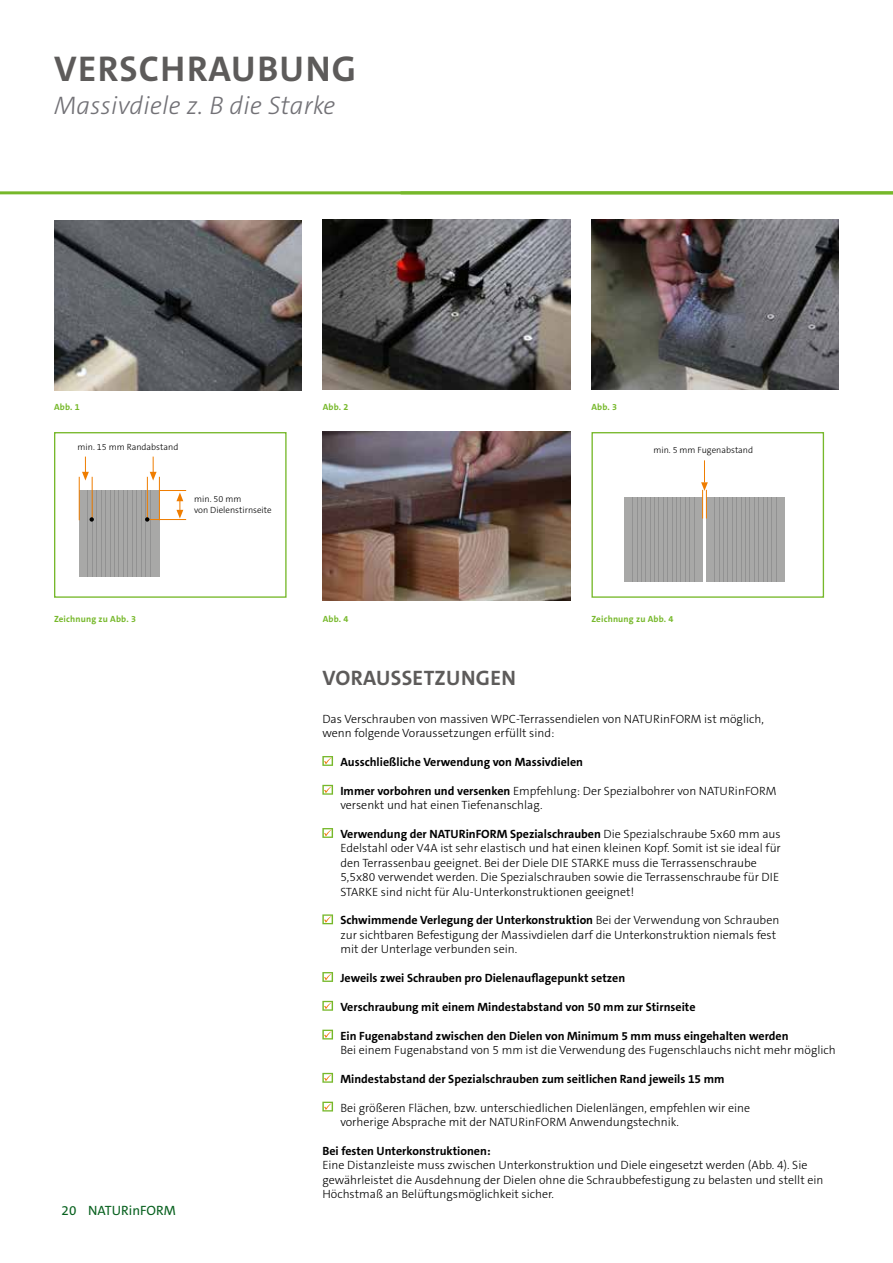
<style>
.page{position:relative;width:893px;height:1263px;background:#fff}
.page>*{position:absolute;margin:0;border:0;box-sizing:border-box;transform-origin:0 0}
.t1{font:700 36px "The Sans C5";letter-spacing:.035em;color:#5d5b5a}
.t2{font:italic 300 25.5px "The Sans C5";letter-spacing:.01em;color:#727176}
.t3{font:700 21px "The Sans C5";letter-spacing:.02em;color:#5d5b5a}
.t4{font:13.5px "The Sans C5";color:#08611f}
.t5{font:300 12px/14.4px "The Sans C5";color:#000}
.t6{font:700 12px "The Sans C5";color:#000}
.t7{font:300 9px/10.8px "The Sans C5";color:#000}
.t8{font:700 9px "The Sans C5";letter-spacing:.02em;color:#76b82a}
.s1{font-weight:700}
</style>
<div class="page">
<hr style="left:0;top:191px;width:893px;height:3px;background:#76b82a">
<img style="left:54px;top:221px;width:247px;height:169px">
<img style="left:323px;top:220px;width:247px;height:169px">
<img style="left:591px;top:220px;width:248px;height:169px">
<img style="left:323px;top:432px;width:247px;height:169px">
<div style="left:54px;top:432px;width:233px;height:166px;border:1px solid #76b82a"></div>
<div style="left:79px;top:490px;width:80px;height:87px;background:#a8a8a7"></div>
<hr style="left:87px;top:490px;width:1px;height:87px;background:#929292">
<hr style="left:92px;top:490px;width:1px;height:87px;background:#929292">
<hr style="left:96px;top:490px;width:1px;height:87px;background:#929292">
<hr style="left:101px;top:490px;width:1px;height:87px;background:#929292">
<hr style="left:105px;top:490px;width:1px;height:87px;background:#929292">
<hr style="left:110px;top:490px;width:1px;height:87px;background:#929292">
<hr style="left:114px;top:490px;width:1px;height:87px;background:#929292">
<hr style="left:119px;top:490px;width:1px;height:87px;background:#929292">
<hr style="left:123px;top:490px;width:1px;height:87px;background:#929292">
<hr style="left:128px;top:490px;width:1px;height:87px;background:#929292">
<hr style="left:132px;top:490px;width:1px;height:87px;background:#929292">
<hr style="left:136px;top:490px;width:1px;height:87px;background:#929292">
<hr style="left:141px;top:490px;width:1px;height:87px;background:#929292">
<hr style="left:145px;top:490px;width:1px;height:87px;background:#929292">
<hr style="left:150px;top:490px;width:1px;height:87px;background:#929292">
<hr style="left:147px;top:477px;width:1px;height:43px;background:#ef7d00">
<hr style="left:159px;top:477px;width:1px;height:43px;background:#ef7d00">
<hr style="left:92px;top:477px;width:1px;height:43px;background:#ef7d00">
<hr style="left:79px;top:477px;width:1px;height:43px;background:#ef7d00">
<hr style="left:148px;top:519px;width:38px;height:1px;background:#ef7d00">
<svg style="left:82px;top:457px;width:7px;height:23px"></svg>
<svg style="left:150px;top:457px;width:7px;height:23px"></svg>
<svg style="left:159px;top:490px;width:27px;height:29px"></svg>
<svg style="left:90px;top:517px;width:4px;height:5px"></svg>
<svg style="left:145px;top:517px;width:4px;height:5px"></svg>
<div style="left:591px;top:432px;width:233px;height:166px;border:1px solid #76b82a"></div>
<div style="left:624px;top:497px;width:79px;height:84px;background:#a8a8a7"></div>
<hr style="left:632px;top:497px;width:1px;height:84px;background:#929292">
<hr style="left:637px;top:497px;width:1px;height:84px;background:#929292">
<hr style="left:641px;top:497px;width:1px;height:84px;background:#929292">
<hr style="left:645px;top:497px;width:1px;height:84px;background:#929292">
<hr style="left:650px;top:497px;width:1px;height:84px;background:#929292">
<hr style="left:654px;top:497px;width:1px;height:84px;background:#929292">
<hr style="left:658px;top:497px;width:1px;height:84px;background:#929292">
<hr style="left:663px;top:497px;width:1px;height:84px;background:#929292">
<hr style="left:667px;top:497px;width:1px;height:84px;background:#929292">
<hr style="left:672px;top:497px;width:1px;height:84px;background:#929292">
<hr style="left:676px;top:497px;width:1px;height:84px;background:#929292">
<hr style="left:680px;top:497px;width:1px;height:84px;background:#929292">
<hr style="left:685px;top:497px;width:1px;height:84px;background:#929292">
<hr style="left:689px;top:497px;width:1px;height:84px;background:#929292">
<hr style="left:694px;top:497px;width:1px;height:84px;background:#929292">
<div style="left:706px;top:497px;width:79px;height:84px;background:#a8a8a7"></div>
<hr style="left:714px;top:497px;width:1px;height:84px;background:#929292">
<hr style="left:719px;top:497px;width:1px;height:84px;background:#929292">
<hr style="left:723px;top:497px;width:1px;height:84px;background:#929292">
<hr style="left:727px;top:497px;width:1px;height:84px;background:#929292">
<hr style="left:732px;top:497px;width:1px;height:84px;background:#929292">
<hr style="left:736px;top:497px;width:1px;height:84px;background:#929292">
<hr style="left:741px;top:497px;width:1px;height:84px;background:#929292">
<hr style="left:745px;top:497px;width:1px;height:84px;background:#929292">
<hr style="left:749px;top:497px;width:1px;height:84px;background:#929292">
<hr style="left:754px;top:497px;width:1px;height:84px;background:#929292">
<hr style="left:758px;top:497px;width:1px;height:84px;background:#929292">
<hr style="left:763px;top:497px;width:1px;height:84px;background:#929292">
<hr style="left:767px;top:497px;width:1px;height:84px;background:#929292">
<hr style="left:771px;top:497px;width:1px;height:84px;background:#929292">
<hr style="left:776px;top:497px;width:1px;height:84px;background:#929292">
<hr style="left:892px;top:483px;width:1px;height:43px;background:#ef7d00">
<hr style="left:886px;top:483px;width:1px;height:43px;background:#ef7d00">
<hr style="left:873px;top:483px;width:1px;height:43px;background:#ef7d00">
<svg style="left:701px;top:460px;width:7px;height:58px"></svg>
<svg style="left:322px;top:756px;width:11px;height:10px"></svg>
<svg style="left:322px;top:785px;width:11px;height:10px"></svg>
<svg style="left:322px;top:828px;width:11px;height:10px"></svg>
<svg style="left:322px;top:914px;width:11px;height:10px"></svg>
<svg style="left:322px;top:972px;width:11px;height:10px"></svg>
<svg style="left:322px;top:1001px;width:11px;height:10px"></svg>
<svg style="left:322px;top:1030px;width:11px;height:9px"></svg>
<svg style="left:322px;top:1073px;width:11px;height:10px"></svg>
<svg style="left:322px;top:1102px;width:11px;height:9px"></svg>
<h1 class="t1" style="left:54px;top:46px;width:303px">VERSCHRAUBUNG</h1>
<h2 class="t2" style="left:54px;top:89px;width:283px">Massivdiele z. B die Starke</h2>
<p class="t8" style="left:54px;top:401px;width:27px">Abb. 1</p>
<p class="t8" style="left:323px;top:401px;width:27px">Abb. 2</p>
<p class="t8" style="left:591px;top:401px;width:27px">Abb. 3</p>
<p class="t7" style="left:78px;top:442px;width:102px">min. 15 mm Randabstand</p>
<p class="t7" style="left:653px;top:444px;width:101px">min. 5 mm Fugenabstand</p>
<p class="t7" style="left:194px;top:494px;width:79px">min. 50 mm<br>von Dielenstirnseite</p>
<p class="t8" style="left:54px;top:613px;width:83px">Zeichnung zu Abb. 3</p>
<p class="t8" style="left:323px;top:613px;width:27px">Abb. 4</p>
<p class="t8" style="left:591px;top:613px;width:83px">Zeichnung zu Abb. 4</p>
<h3 class="t3" style="left:323px;top:664px;width:195px">VORAUSSETZUNGEN</h3>
<p class="t4" style="left:62px;top:1201px;width:116px">20 NATURinFORM</p>
<p class="t5" style="left:322px;top:711px;width:443px">Das Verschrauben von massiven WPC-Terrassendielen von NATURinFORM ist möglich, wenn folgende Voraussetzungen erfüllt sind:</p>
<p class="t6" style="left:340px;top:754px;width:244px">Ausschließliche Verwendung von Massivdielen</p>
<p class="t5" style="left:340px;top:783px;width:438px"><span class="s1">Immer vorbohren und versenken</span> Empfehlung: Der Spezialbohrer von NATURinFORM versenkt und hat einen Tiefenanschlag.</p>
<p class="t5" style="left:340px;top:827px;width:442px"><span class="s1">Verwendung der NATURinFORM Spezialschrauben</span> Die Spezialschraube 5x60 mm aus Edelstahl oder V4A ist sehr elastisch und hat einen kleinen Kopf. Somit ist sie ideal für den Terrassenbau geeignet. Bei der Diele DIE STARKE muss die Terrassenschraube 5,5x80 verwendet werden. Die Spezialschrauben sowie die Terrassenschraube für DIE STARKE sind nicht für Alu-Unterkonstruktionen geeignet!</p>
<p class="t5" style="left:340px;top:913px;width:440px"><span class="s1">Schwimmende Verlegung der Unterkonstruktion</span> Bei der Verwendung von Schrauben zur sichtbaren Befestigung der Massivdielen darf die Unterkonstruktion niemals fest mit der Unterlage verbunden sein.</p>
<p class="t6" style="left:340px;top:970px;width:286px">Jeweils zwei Schrauben pro Dielenauflagepunkt setzen</p>
<p class="t6" style="left:340px;top:999px;width:357px">Verschraubung mit einem Mindestabstand von 50 mm zur Stirnseite</p>
<p class="t6" style="left:340px;top:1028px;width:450px">Ein Fugenabstand zwischen den Dielen von Minimum 5 mm muss eingehalten werden</p>
<p class="t5" style="left:340px;top:1043px;width:497px">Bei einem Fugenabstand von 5 mm ist die Verwendung des Fugenschlauchs nicht mehr möglich</p>
<p class="t6" style="left:340px;top:1071px;width:386px">Mindestabstand der Spezialschrauben zum seitlichen Rand jeweils 15 mm</p>
<p class="t5" style="left:340px;top:1100px;width:411px">Bei größeren Flächen, bzw. unterschiedlichen Dielenlängen, empfehlen wir eine vorherige Absprache mit der NATURinFORM Anwendungstechnik.</p>
<p class="t6" style="left:322px;top:1143px;width:170px">Bei festen Unterkonstruktionen:</p>
<p class="t5" style="left:322px;top:1158px;width:502px">Eine Distanzleiste muss zwischen Unterkonstruktion und Diele eingesetzt werden (Abb. 4). Sie gewährleistet die Ausdehnung der Dielen ohne die Schraubbefestigung zu belasten und stellt ein<br>Höchstmaß an Belüftungsmöglichkeit sicher.</p>
</div>
